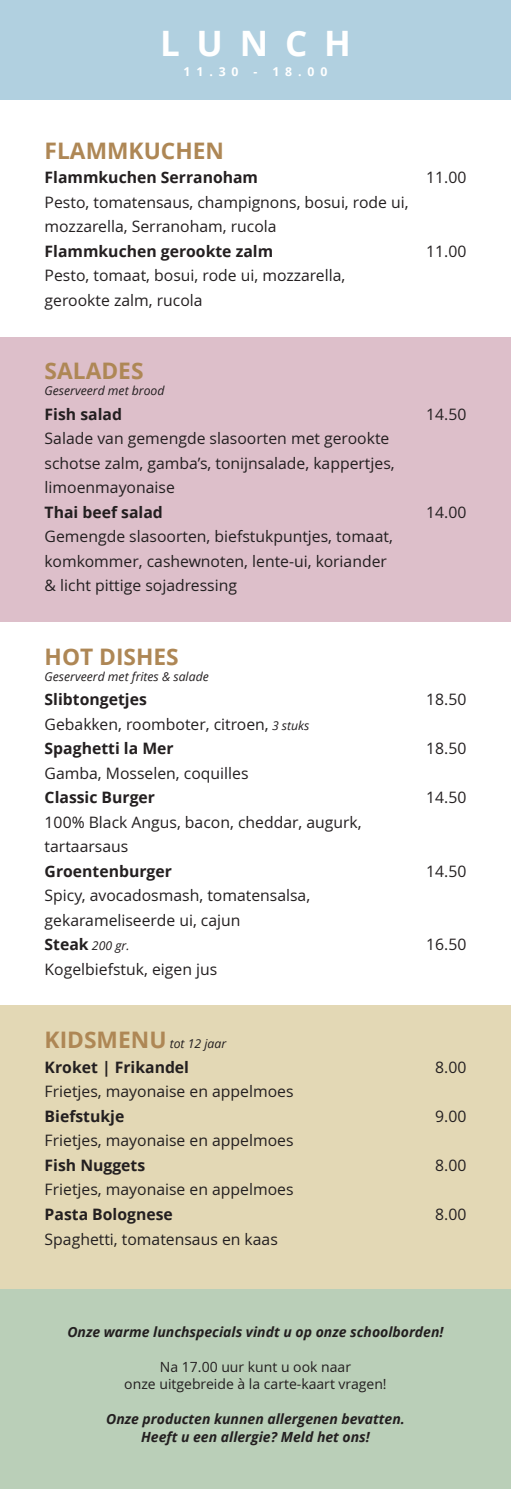
<style>
.page{position:relative;width:511px;height:1489px;background:#fff}
.page>*{position:absolute;margin:0;border:0;box-sizing:border-box;transform-origin:0 0}
.t1{font:700 35px "Open Sans";letter-spacing:.48em;color:#fff}
.t2{font:700 22.75px "Open Sans";color:#ae8755}
.t3{font:15.75px/24.5px "Open Sans";color:#231f20}
.t4{font:700 15.75px "Open Sans";color:#231f20}
.t5{font:italic 700 14px/17.5px "Open Sans";color:#231f20;text-align:center}
.t6{font:14px/17.5px "Open Sans";color:#231f20;text-align:center}
.t7{font:italic 12.25px "Open Sans";color:#231f20}
.t8{font:700 12.25px "Open Sans";letter-spacing:.48em;color:#fff}
.s1{font-style:italic;font-size:12.25px}
.s2{font-weight:700}
.s3{font-weight:700;font-style:normal;font-size:15.75px}
.s4{font-weight:700;font-style:normal;font-size:22.75px;color:#ae8755}
</style>
<div class="page">
<div style="left:0;top:1005px;width:511px;height:284px;background:#e3d8b5"></div>
<div style="left:0;top:337px;width:511px;height:284px;background:#ddbfca"></div>
<div style="left:0;top:1289px;width:511px;height:199px;background:#bacfb8"></div>
<div style="left:0;top:0;width:511px;height:99px;background:#b1d0e0"></div>
<h1 class="t1" style="left:160px;top:18px;width:192px">LUNCH</h1>
<p class="t8" style="left:184px;top:63px;width:145px">11.30 - 18.00</p>
<h2 class="t2" style="left:45px;top:134px;width:181px">FLAMMKUCHEN</h2>
<p class="t4" style="left:45px;top:166px;width:215px">Flammkuchen Serranoham</p>
<p class="t3" style="left:426px;top:166px;width:42px">11.00</p>
<p class="t3" style="left:45px;top:190px;width:365px">Pesto, tomatensaus, champignons, bosui, rode ui, mozzarella, Serranoham, rucola</p>
<p class="t4" style="left:45px;top:240px;width:230px">Flammkuchen gerookte zalm</p>
<p class="t3" style="left:426px;top:239px;width:42px">11.00</p>
<p class="t3" style="left:45px;top:264px;width:302px">Pesto, tomaat, bosui, rode ui, mozzarella, gerookte zalm, rucola</p>
<h2 class="t2" style="left:45px;top:355px;width:100px">SALADES</h2>
<p class="t7" style="left:45px;top:382px;width:121px">Geserveerd met brood</p>
<p class="t4" style="left:45px;top:403px;width:79px">Fish salad</p>
<p class="t3" style="left:426px;top:402px;width:42px">14.50</p>
<p class="t3" style="left:45px;top:426px;width:352px">Salade van gemengde slasoorten met gerookte schotse zalm, gamba’s, tonijnsalade, kappertjes, limoenmayonaise</p>
<p class="t4" style="left:45px;top:501px;width:120px">Thai beef salad</p>
<p class="t3" style="left:426px;top:500px;width:42px">14.00</p>
<p class="t3" style="left:45px;top:524px;width:350px">Gemengde slasoorten, biefstukpuntjes, tomaat, komkommer, cashewnoten, lente-ui, koriander &amp; licht pittige sojadressing</p>
<h2 class="t2" style="left:45px;top:640px;width:136px">HOT DISHES</h2>
<p class="t7" style="left:45px;top:667px;width:166px">Geserveerd met frites &amp; salade</p>
<p class="t4" style="left:45px;top:688px;width:104px">Slibtongetjes</p>
<p class="t3" style="left:426px;top:687px;width:42px">18.50</p>
<p class="t3" style="left:45px;top:712px;width:266px">Gebakken, roomboter, citroen, <span class="s1">3 stuks<br></span><span class="s2">Spaghetti la Mer</span></p>
<p class="t3" style="left:426px;top:736px;width:42px">18.50</p>
<p class="t3" style="left:45px;top:761px;width:205px">Gamba, Mosselen, coquilles</p>
<p class="t4" style="left:45px;top:786px;width:112px">Classic Burger</p>
<p class="t3" style="left:426px;top:785px;width:42px">14.50</p>
<p class="t3" style="left:45px;top:810px;width:319px">100% Black Angus, bacon, cheddar, augurk, tartaarsaus</p>
<p class="t4" style="left:45px;top:859px;width:129px">Groentenburger</p>
<p class="t3" style="left:426px;top:859px;width:42px">14.50</p>
<p class="t3" style="left:45px;top:883px;width:267px">Spicy, avocadosmash, tomatensalsa, gekarameliseerde ui, cajun</p>
<p class="t7" style="left:45px;top:937px;width:86px"><span class="s3">Steak</span> 200 gr.</p>
<p class="t3" style="left:426px;top:932px;width:42px">16.50</p>
<p class="t3" style="left:45px;top:957px;width:174px">Kogelbiefstuk, eigen jus</p>
<p class="t7" style="left:45px;top:1035px;width:183px"><span class="s4">KIDSMENU</span> tot 12 jaar</p>
<p class="t4" style="left:45px;top:1055px;width:146px">Kroket | Frikandel</p>
<p class="t3" style="left:435px;top:1055px;width:33px">8.00</p>
<p class="t3" style="left:45px;top:1079px;width:250px">Frietjes, mayonaise en appelmoes</p>
<p class="t4" style="left:45px;top:1104px;width:81px">Biefstukje</p>
<p class="t3" style="left:435px;top:1104px;width:33px">9.00</p>
<p class="t3" style="left:45px;top:1128px;width:250px">Frietjes, mayonaise en appelmoes</p>
<p class="t4" style="left:45px;top:1153px;width:102px">Fish Nuggets</p>
<p class="t3" style="left:435px;top:1153px;width:33px">8.00</p>
<p class="t3" style="left:45px;top:1177px;width:250px">Frietjes, mayonaise en appelmoes</p>
<p class="t4" style="left:45px;top:1202px;width:130px">Pasta Bolognese</p>
<p class="t3" style="left:435px;top:1202px;width:33px">8.00</p>
<p class="t3" style="left:45px;top:1226px;width:235px">Spaghetti, tomatensaus en kaas</p>
<p class="t5" style="left:67px;top:1322px;width:378px">Onze warme lunchspecials vindt u op onze schoolborden!</p>
<p class="t6" style="left:124px;top:1357px;width:264px">Na 17.00 uur kunt u ook naar<br>onze uitgebreide à la carte-kaart vragen!</p>
<p class="t5" style="left:106px;top:1409px;width:300px">Onze producten kunnen allergenen bevatten.<br>Heeft u een allergie? Meld het ons!</p>
</div>
